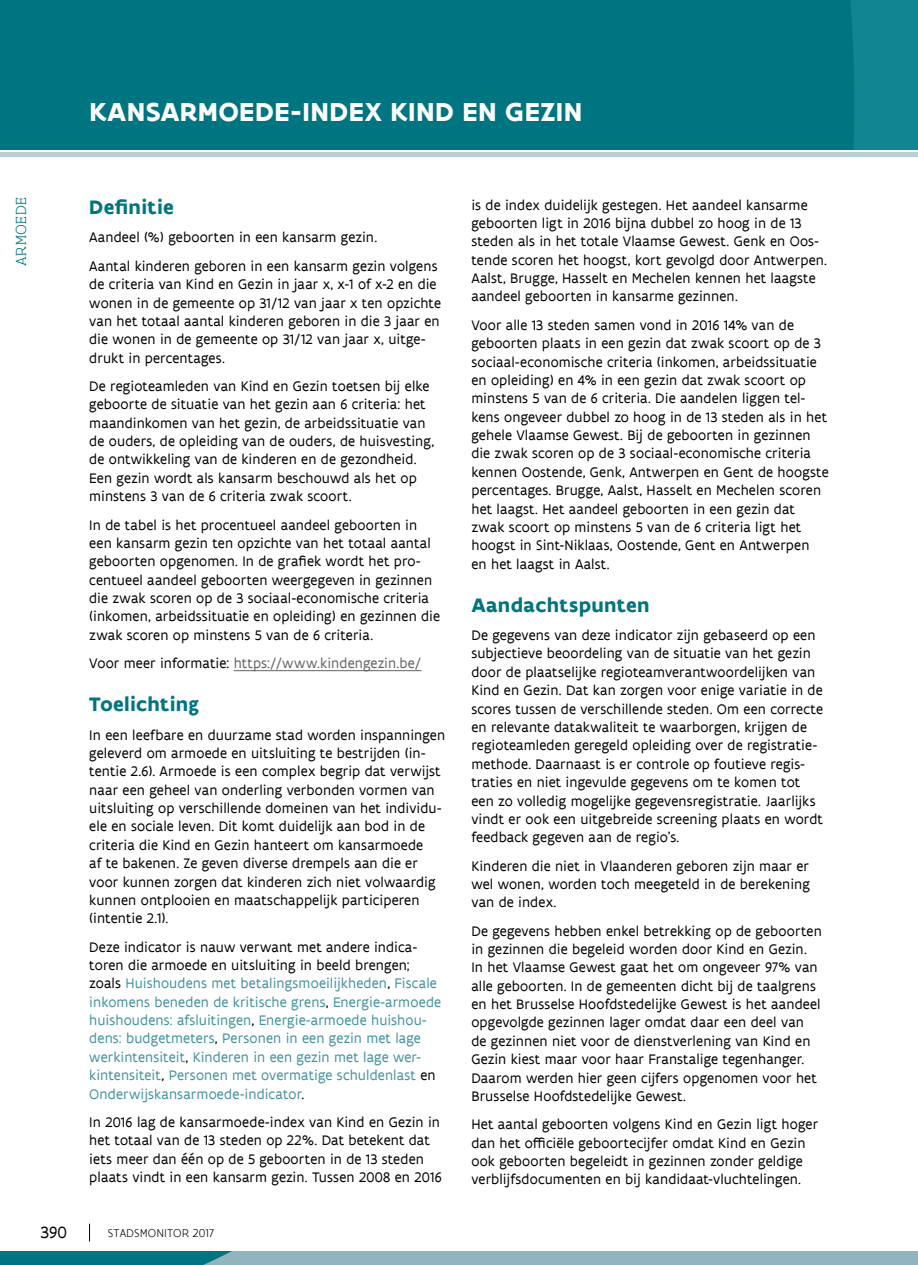
<style>
.page{position:relative;width:918px;height:1265px;background:#fff}
.page>*{position:absolute;margin:0;border:0;box-sizing:border-box;transform-origin:0 0}
.titel_indicator{font:700 28px "Flanders Art Sans";letter-spacing:.01em;color:#fff}
.titeltje{font:700 21px "Flanders Art Sans";letter-spacing:.015em;color:#007582}
.t1{font:17.5px "Flanders Art Serif";color:#000}
.t2{font:300 15.75px "Flanders Art Serif";letter-spacing:.04em;color:#007582}
.body_tekst{font:14.88px/18.4px "Flanders Art Sans";letter-spacing:.01em;color:#000}
.body_tekst-2{font:14.88px/18.4px "Flanders Art Sans";letter-spacing:.01em;color:#43919d}
.body_tekst-3{font:14.88px "Flanders Art Sans";letter-spacing:.01em;color:#646363}
.t3{font:300 12.25px "Flanders Art Sans";color:#000}
.s1{color:#000}
</style>
<div class="page">
<div style="left:0;top:0;width:918px;height:149px;background:#007582"></div>
<div style="left:0;top:152px;width:918px;height:5px;background:#b9ced5"></div>
<svg style="left:89px;top:1224px;width:1px;height:17px"></svg>
<svg style="left:0;top:1251px;width:918px;height:14px;background:#6da5af"></svg>
<hr style="left:234px;top:670px;width:187px;height:1px;background:#646363">
<p class="titel_indicator" style="left:89px;top:94px;width:494px">KANSARMOEDE-INDEX KIND EN GEZIN</p>
<p class="t2" style="left:12px;top:266px;width:70px;rotate:-90deg">ARMOEDE</p>
<p class="t1" style="left:41px;top:1222px;width:28px">390</p>
<p class="titeltje" style="left:89px;top:194px;width:86px">Definitie</p>
<p class="body_tekst" style="left:89px;top:229px;width:289px">Aandeel (%) geboorten in een kansarm gezin.</p>
<p class="body_tekst" style="left:89px;top:257px;width:353px">Aantal kinderen geboren in een kansarm gezin volgens de criteria van Kind en Gezin in jaar x, x-1 of x-2 en die wonen in de gemeente op 31/12 van jaar x ten opzichte van het totaal aantal kinderen geboren in die 3 jaar en die wonen in de gemeente op 31/12 van jaar x, uitge&shy;drukt in percentages.</p>
<p class="body_tekst" style="left:89px;top:377px;width:346px">De regioteamleden van Kind en Gezin toetsen bij elke geboorte de situatie van het gezin aan 6 criteria: het maandinkomen van het gezin, de arbeidssituatie van de ouders, de opleiding van de ouders, de huisvesting, de ontwikkeling van de kinderen en de gezondheid.<br>Een gezin wordt als kansarm beschouwd als het op minstens 3 van de 6 criteria zwak scoort.</p>
<p class="body_tekst" style="left:89px;top:516px;width:352px">In de tabel is het procentueel aandeel geboorten in een kansarm gezin ten opzichte van het totaal aantal geboorten opgenomen. In de grafiek wordt het pro&shy;centueel aandeel geboorten weergegeven in gezinnen die zwak scoren op de 3 sociaal-economische criteria (inkomen, arbeidssituatie en opleiding) en gezinnen die zwak scoren op minstens 5 van de 6 criteria.</p>
<p class="body_tekst-3" style="left:89px;top:654px;width:334px"><span class="s1">Voor meer informatie:</span> https://www.kindengezin.be/</p>
<p class="titeltje" style="left:89px;top:691px;width:111px">Toelichting</p>
<p class="body_tekst" style="left:89px;top:726px;width:357px">In een leefbare en duurzame stad worden inspanningen geleverd om armoede en uitsluiting te bestrijden (in&shy;tentie 2.6). Armoede is een complex begrip dat verwijst naar een geheel van onderling verbonden vormen van uitsluiting op verschillende domeinen van het individu&shy;ele en sociale leven. Dit komt duidelijk aan bod in de criteria die Kind en Gezin hanteert om kansarmoede<br>af te bakenen. Ze geven diverse drempels aan die er voor kunnen zorgen dat kinderen zich niet volwaardig kunnen ontplooien en maatschappelijk participeren (intentie 2.1).</p>
<p class="body_tekst-2" style="left:89px;top:938px;width:353px"><span class="s1">Deze indicator is nauw verwant met andere indica&shy;toren die armoede en uitsluiting in beeld brengen; zoals</span> Huishoudens met betalingsmoeilijkheden<span class="s1">,</span> Fiscale inkomens beneden de kritische grens<span class="s1">,</span> Energie-armoede huishoudens: afsluitingen<span class="s1">,</span> Energie-armoede huishou&shy;dens: budgetmeters<span class="s1">,</span> Personen in een gezin met lage werkintensiteit<span class="s1">,</span> Kinderen in een gezin met lage wer&shy;kintensiteit<span class="s1">,</span> Personen met overmatige schuldenlast <span class="s1">en </span>Onderwijskansarmoede-indicator<span class="s1">.</span></p>
<p class="body_tekst" style="left:89px;top:1113px;width:354px">In 2016 lag de kansarmoede-index van Kind en Gezin in het totaal van de 13 steden op 22%. Dat betekent dat iets meer dan één op de 5 geboorten in de 13 steden plaats vindt in een kansarm gezin. Tussen 2008 en 2016</p>
<p class="t3" style="left:108px;top:1226px;width:108px">STADSMONITOR 2017</p>
<p class="body_tekst" style="left:471px;top:196px;width:357px">is de index duidelijk gestegen. Het aandeel kansarme geboorten ligt in 2016 bijna dubbel zo hoog in de 13 steden als in het totale Vlaamse Gewest. Genk en Oos&shy;tende scoren het hoogst, kort gevolgd door Antwerpen.<br>Aalst, Brugge, Hasselt en Mechelen kennen het laagste aandeel geboorten in kansarme gezinnen.</p>
<p class="body_tekst" style="left:471px;top:316px;width:359px">Voor alle 13 steden samen vond in 2016 14% van de geboorten plaats in een gezin dat zwak scoort op de 3 sociaal-economische criteria (inkomen, arbeidssituatie en opleiding) en 4% in een gezin dat zwak scoort op minstens 5 van de 6 criteria. Die aandelen liggen tel&shy;kens ongeveer dubbel zo hoog in de 13 steden als in het gehele Vlaamse Gewest. Bij de geboorten in gezinnen die zwak scoren op de 3 sociaal-economische criteria kennen Oostende, Genk, Antwerpen en Gent de hoogste percentages. Brugge, Aalst, Hasselt en Mechelen scoren het laagst. Het aandeel geboorten in een gezin dat zwak scoort op minstens 5 van de 6 criteria ligt het hoogst in Sint-Niklaas, Oostende, Gent en Antwerpen<br>en het laagst in Aalst.</p>
<p class="titeltje" style="left:471px;top:592px;width:180px">Aandachtspunten</p>
<p class="body_tekst" style="left:471px;top:626px;width:353px">De gegevens van deze indicator zijn gebaseerd op een subjectieve beoordeling van de situatie van het gezin door de plaatselijke regioteamverantwoordelijken van Kind en Gezin. Dat kan zorgen voor enige variatie in de scores tussen de verschillende steden. Om een correcte en relevante datakwaliteit te waarborgen, krijgen de regioteamleden geregeld opleiding over de registratie&shy;methode. Daarnaast is er controle op foutieve regis&shy;traties en niet ingevulde gegevens om te komen tot een zo volledig mogelijke gegevensregistratie. Jaarlijks vindt er ook een uitgebreide screening plaats en wordt feedback gegeven aan de regio’s.</p>
<p class="body_tekst" style="left:471px;top:857px;width:340px;text-align:justify">Kinderen die niet in Vlaanderen geboren zijn maar er wel wonen, worden toch meegeteld in de berekening van de index.</p>
<p class="body_tekst" style="left:471px;top:922px;width:352px">De gegevens hebben enkel betrekking op de geboorten in gezinnen die begeleid worden door Kind en Gezin.<br>In het Vlaamse Gewest gaat het om ongeveer 97% van alle geboorten. In de gemeenten dicht bij de taalgrens en het Brusselse Hoofdstedelijke Gewest is het aandeel opgevolgde gezinnen lager omdat daar een deel van de gezinnen niet voor de dienstverlening van Kind en Gezin kiest maar voor haar Franstalige tegenhanger.<br>Daarom werden hier geen cijfers opgenomen voor het Brusselse Hoofdstedelijke Gewest.</p>
<p class="body_tekst" style="left:471px;top:1115px;width:348px">Het aantal geboorten volgens Kind en Gezin ligt hoger dan het officiële geboortecijfer omdat Kind en Gezin ook geboorten begeleidt in gezinnen zonder geldige verblijfsdocumenten en bij kandidaat-vluchtelingen.</p>
</div>
